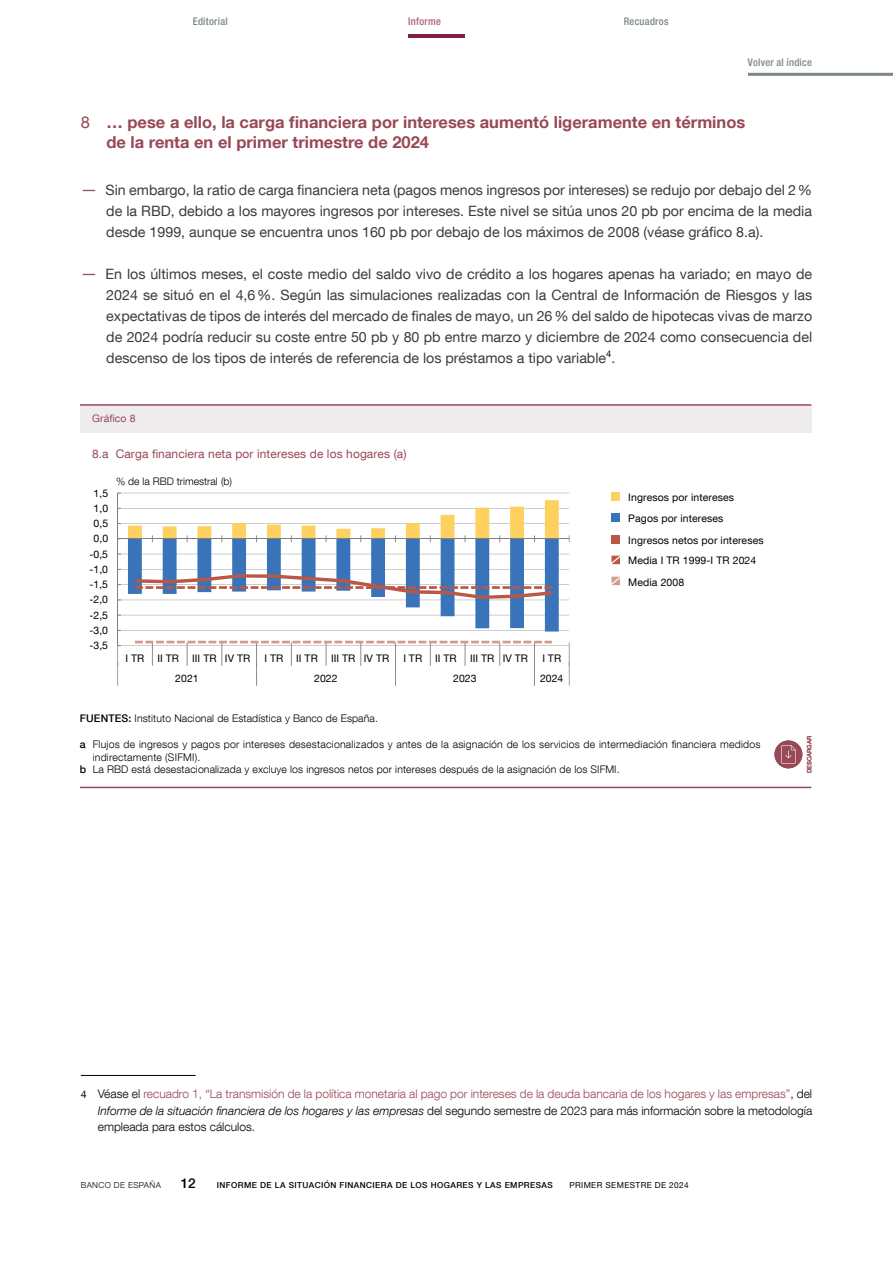
<style>
.page{position:relative;width:893px;height:1263px;background:#fff}
.page>*{position:absolute;margin:0;border:0;box-sizing:border-box;transform-origin:0 0}
.Ladillo_Ficha{font:700 16.5px/19.8px "Bd E Neue Helvetica";color:#984856}
.Texto_ficha_Bullets{font:14.25px/21px "Bd E Neue Helvetica";color:#3c3c3b;text-align:justify}
.t1{font:500 13.5px "Bd E Neue Helvetica";color:#000}
.Citas_1_fichas{font:300 12px/16.5px "Bd E Neue Helvetica";color:#984856;text-align:justify}
.t2{font:12px "Bd E Neue Helvetica";letter-spacing:.01em;color:#984856}
.t3{font:300 10.5px "Bd E Neue Helvetica";letter-spacing:.01em;color:#000}
.t4{font:10.5px/22px "Bd E Neue Helvetica";letter-spacing:.01em;color:#000}
.t5{font:500 condensed 10.5px "Bd E Neue Helvetica";letter-spacing:.025em;color:#7a8785}
.t6{font:10.5px "Bd E Neue Helvetica";letter-spacing:.01em;color:#984856}
.t7{font:500 condensed 10.5px "Bd E Neue Helvetica";letter-spacing:.025em;color:#a6627e}
.t8{font:500 8.25px "Bd E Neue Helvetica";letter-spacing:.05em;color:#000}
.t9{font:8.25px "Bd E Neue Helvetica";letter-spacing:.05em;color:#000}
.t10{font:300 8.25px "Bd E Neue Helvetica";letter-spacing:.05em;color:#000}
.t11{font:500 6px "Bd E Neue Helvetica";color:#984856}
.s1{font-weight:400}
.s2{font-size:16.5px;color:#9b515d}
.s3{font-weight:500}
.s4{font-weight:400;font-size:10.5px;color:#000}
.s5{color:#000}
.s6{font-style:italic;color:#000}
</style>
<div class="page">
<hr style="left:408px;top:34px;width:57px;height:4px;background:#801f47">
<hr style="left:748px;top:73px;width:145px;height:3px;background:#7a8785">
<hr style="left:81px;top:1075px;width:115px;height:1px;background:#000">
<div style="left:80px;top:405px;width:731px;height:28px;background:#efeced"></div>
<hr style="left:80px;top:404px;width:731px;height:2px;background:#984856">
<hr style="left:80px;top:787px;width:731px;height:1px;background:#984856">
<svg style="left:611px;top:577px;width:9px;height:8px"></svg>
<svg style="left:611px;top:556px;width:9px;height:8px"></svg>
<div style="left:611px;top:514px;width:9px;height:8px;background:#3973b9"></div>
<div style="left:611px;top:536px;width:9px;height:8px;background:#ba5745"></div>
<div style="left:611px;top:493px;width:9px;height:8px;background:#fed060"></div>
<hr style="left:118px;top:645px;width:451px;height:1px;background:#a6a5a5">
<hr style="left:118px;top:630px;width:451px;height:1px;background:#a6a5a5">
<hr style="left:118px;top:615px;width:451px;height:1px;background:#a6a5a5">
<hr style="left:118px;top:600px;width:451px;height:1px;background:#a6a5a5">
<hr style="left:118px;top:584px;width:451px;height:1px;background:#a6a5a5">
<hr style="left:118px;top:569px;width:451px;height:1px;background:#a6a5a5">
<hr style="left:118px;top:554px;width:451px;height:1px;background:#a6a5a5">
<hr style="left:118px;top:523px;width:451px;height:1px;background:#a6a5a5">
<hr style="left:118px;top:508px;width:451px;height:1px;background:#a6a5a5">
<hr style="left:118px;top:493px;width:451px;height:1px;background:#a6a5a5">
<hr style="left:117px;top:493px;width:1px;height:153px;background:#7f8080">
<hr style="left:118px;top:538px;width:451px;height:1px;background:#7f8080">
<svg style="left:117px;top:645px;width:4px;height:41px"></svg>
<svg style="left:569px;top:642px;width:1px;height:44px"></svg>
<svg style="left:128px;top:500px;width:431px;height:131px"></svg>
<svg style="left:135px;top:641px;width:417px;height:45px"></svg>
<div style="left:774px;top:740px;width:28px;height:28px;background:#984856;border-radius:50%"></div>
<svg style="left:781px;top:745px;width:15px;height:19px"></svg>
<p class="t5" style="left:193px;top:15px;width:37px">Editorial</p>
<p class="t7" style="left:408px;top:15px;width:34px">Informe</p>
<p class="t5" style="left:624px;top:15px;width:46px">Recuadros</p>
<p class="t5" style="left:748px;top:56px;width:65px">Volver al índice</p>
<h3 class="Ladillo_Ficha" style="left:106px;top:112px;width:640px;text-indent:-26px"><span class="s1">8</span> … pese a ello, la carga financiera por intereses aumentó ligeramente en términos de la renta en el primer trimestre de 2024</h3>
<p class="Texto_ficha_Bullets" style="left:106px;top:179px;width:707px;text-indent:-26px"><span class="s2">—</span> Sin embargo, la ratio de carga financiera neta (pagos menos ingresos por intereses) se redujo por debajo del 2% de la RBD, debido a los mayores ingresos por intereses. Este nivel se sitúa unos 20 pb por encima de la media desde 1999, aunque se encuentra unos 160 pb por debajo de los máximos de 2008 (véase gráfico 8.a).</p>
<p class="Texto_ficha_Bullets" style="left:106px;top:263px;width:707px;text-indent:-26px"><span class="s2">—</span> En los últimos meses, el coste medio del saldo vivo de crédito a los hogares apenas ha variado; en mayo de 2024 se situó en el 4,6%. Según las simulaciones realizadas con la Central de Información de Riesgos y las expectativas de tipos de interés del mercado de finales de mayo, un 26% del saldo de hipotecas vivas de marzo de 2024 podría reducir su coste entre 50 pb y 80 pb entre marzo y diciembre de 2024 como consecuencia del descenso de los tipos de interés de referencia de los préstamos a tipo variable<sup>4</sup>.</p>
<p class="t6" style="left:92px;top:412px;width:45px">Gráfico 8</p>
<p class="t2" style="left:92px;top:447px;width:316px">8.a Carga financiera neta por intereses de los hogares (a)</p>
<p class="t4" style="left:94px;top:481px;width:16px">1,5</p>
<p class="t4" style="left:94px;top:497px;width:16px">1,0</p>
<p class="t4" style="left:94px;top:512px;width:16px">0,5</p>
<p class="t4" style="left:94px;top:527px;width:16px">0,0</p>
<p class="t4" style="left:89px;top:542px;width:20px">-0,5</p>
<p class="t4" style="left:89px;top:558px;width:20px">-1,0</p>
<p class="t4" style="left:89px;top:573px;width:20px">-1,5</p>
<p class="t4" style="left:89px;top:588px;width:20px">-2,0</p>
<p class="t4" style="left:89px;top:604px;width:20px">-2,5</p>
<p class="t4" style="left:89px;top:619px;width:20px">-3,0</p>
<p class="t4" style="left:89px;top:634px;width:20px">-3,5</p>
<p class="t3" style="left:116px;top:475px;width:118px">% de la RBD trimestral (b)</p>
<p class="t4" style="left:125px;top:647px;width:20px">I TR</p>
<p class="t4" style="left:157px;top:647px;width:23px">II TR</p>
<p class="t4" style="left:192px;top:647px;width:59px">III TR IV TR</p>
<p class="t4" style="left:264px;top:647px;width:55px">I TR II TR</p>
<p class="t4" style="left:331px;top:647px;width:59px">III TR IV TR</p>
<p class="t4" style="left:403px;top:647px;width:55px">I TR II TR</p>
<p class="t4" style="left:470px;top:647px;width:59px">III TR IV TR</p>
<p class="t4" style="left:542px;top:647px;width:20px">I TR</p>
<p class="t4" style="left:175px;top:667px;width:25px">2021</p>
<p class="t4" style="left:314px;top:667px;width:25px">2022</p>
<p class="t4" style="left:453px;top:667px;width:25px">2023</p>
<p class="t4" style="left:540px;top:667px;width:25px">2024</p>
<p class="t4" style="left:628px;top:486px;width:107px">Ingresos por intereses</p>
<p class="t4" style="left:628px;top:507px;width:137px">Pagos por intereses<br>Ingresos netos por intereses</p>
<p class="t4" style="left:628px;top:549px;width:130px">Media I TR 1999-I TR 2024<br>Media 2008</p>
<p class="t3" style="left:80px;top:712px;width:300px"><span class="s3">FUENTES:</span> Instituto Nacional de Estadística y Banco de España.</p>
<p class="t3" style="left:80px;top:738px;width:682px"><span class="s3">a</span> Flujos de ingresos y pagos por intereses desestacionalizados y antes de la asignación de los servicios de intermediación financiera medidos</p>
<p class="t3" style="left:93px;top:751px;width:109px">indirectamente (SIFMI).</p>
<p class="t3" style="left:80px;top:763px;width:541px"><span class="s3">b</span> La RBD está desestacionalizada y excluye los ingresos netos por intereses después de la asignación de los SIFMI.</p>
<p class="t11" style="left:806px;top:773px;width:39px;rotate:-90deg">DESCARGAR</p>
<p class="Citas_1_fichas" style="left:98px;top:1085px;width:716px;text-indent:-17px"><span class="s4">4</span> <span class="s5">Véase el</span> recuadro 1, “La transmisión de la política monetaria al pago por intereses de la deuda bancaria de los hogares y las empresas”<span class="s5">, del </span><span class="s6">Informe de la situación financiera de los hogares y las empresas</span> <span class="s5">del segundo semestre de 2023 para más información sobre la metodología empleada para estos cálculos.</span></p>
<p class="t10" style="left:81px;top:1180px;width:82px">BANCO DE ESPAÑA</p>
<p class="t1" style="left:181px;top:1175px;width:16px">12</p>
<p class="t8" style="left:217px;top:1180px;width:337px">INFORME DE LA SITUACIÓN FINANCIERA DE LOS HOGARES Y LAS EMPRESAS</p>
<p class="t9" style="left:569px;top:1180px;width:121px">PRIMER SEMESTRE DE 2024</p>
</div>
